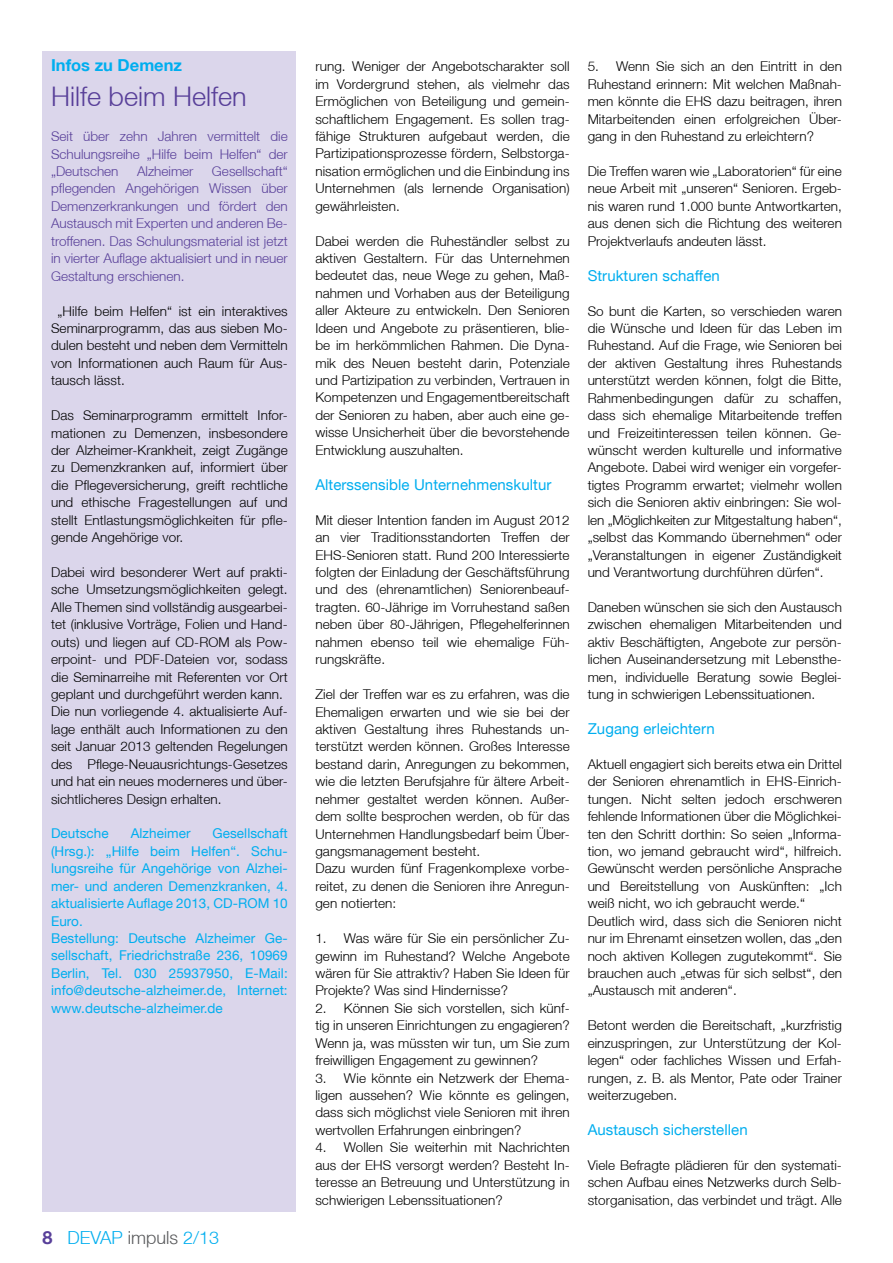
<style>
.page{position:relative;width:893px;height:1263px;background:#fff}
.page>*{position:absolute;margin:0;border:0;box-sizing:border-box;transform-origin:0 0}
.t1{font:300 27px "Helvetica Neue LT";color:#583f99}
.t2{font:300 18px "Helvetica Neue LT";color:#00aeef}
.t3{font:700 16.5px "Helvetica Neue LT";color:#00aeef}
.t4{font:15px "Helvetica Neue LT";letter-spacing:.005em;color:#00aeef}
.t5{font:300 13.5px/17.4px "Helvetica Neue LT";letter-spacing:.005em;color:#000;text-align:justify}
.t6{font:13.5px/17.4px "Helvetica Neue LT";letter-spacing:.005em;color:#00aeef}
.t7{font:300 13.5px/17.4px "Helvetica Neue LT";color:#583f99;text-align:justify}
.s1{font-weight:700;color:#583f99}
.s2{color:#58595b}
</style>
<div class="page">
<div style="left:43px;top:51px;width:253px;height:1161px;background:#dbd6eb"></div>
<p class="t3" style="left:51px;top:55px;width:133px">Infos zu Demenz</p>
<h1 class="t1" style="left:51px;top:80px;width:197px">Hilfe beim Helfen</h1>
<p class="t7" style="left:51px;top:127px;width:238px">Seit über zehn Jahren vermittelt die Schulungsreihe „Hilfe beim Helfen“ der „Deutschen</p>
<p class="t7" style="left:51px;top:162px;width:238px;text-indent:161px">Gesellschaft“ pflegenden Angehörigen Wissen über Demenzerkrankungen und fördert den Austausch mit Experten und anderen Be&shy;troffenen. Das Schulungsmaterial ist jetzt in vierter Auflage aktualisiert und in neuer Gestaltung erschienen.</p>
<p class="t5" style="left:51px;top:302px;width:238px;text-indent:7px">„Hilfe beim Helfen“ ist ein interaktives Seminarprogramm, das aus sieben Mo&shy;dulen besteht und neben dem Vermitteln von Informationen auch Raum für Aus&shy;tausch lässt.</p>
<p class="t5" style="left:51px;top:406px;width:238px">Das Seminarprogramm ermittelt Infor&shy;mationen zu Demenzen, insbesondere der Alzheimer-Krankheit, zeigt Zugänge zu Demenzkranken auf, informiert über die Pflegeversicherung, greift rechtliche und ethische Fragestellungen auf und stellt Entlastungsmöglichkeiten für pfle&shy;gende Angehörige vor.</p>
<p class="t5" style="left:51px;top:563px;width:238px;text-align:left">Dabei wird besonderer Wert auf prakti&shy;sche Umsetzungsmöglichkeiten gelegt.<br>Alle Themen sind vollständig ausgearbei&shy;tet (inklusive Vorträge, Folien und Hand&shy;outs) und liegen auf CD-ROM als Pow&shy;erpoint- und PDF-Dateien vor, sodass die Seminarreihe mit Referenten vor Ort geplant und durchgeführt werden kann.<br>Die nun vorliegende 4. aktualisierte Auf&shy;lage enthält auch Informationen zu den seit Januar 2013 geltenden Regelungen des Pflege-Neuausrichtungs-Gesetzes und hat ein neues moderneres und über&shy;sichtlicheres Design erhalten.</p>
<p class="t6" style="left:51px;top:825px;width:59px">Deutsche</p>
<p class="t6" style="left:131px;top:825px;width:61px">Alzheimer</p>
<p class="t7" style="left:137px;top:162px;width:58px">Alzheimer</p>
<p class="t6" style="left:51px;top:825px;width:238px;text-indent:161px">Gesellschaft (Hrsg.): „Hilfe beim Helfen“. Schu&shy;lungsreihe für Angehörige von Alzhei&shy;mer- und anderen Demenzkranken, 4. aktualisierte Auflage 2013, CD-ROM 10<br>Euro.<br>Bestellung: Deutsche Alzheimer Ge&shy;sellschaft, Friedrichstraße 236, 10969<br>Berlin, Tel. 030 25937950, E-Mail: info@deutsche-alzheimer.de, Internet: www.deutsche-alzheimer.de</p>
<h2 class="t2" style="left:43px;top:1226px;width:178px"><span class="s1">8</span> DEVAP <span class="s2">impuls</span> 2/13</h2>
<p class="t5" style="left:315px;top:57px;width:256px">rung. Weniger der Angebotscharakter soll im Vordergrund stehen, als vielmehr das Ermöglichen von Beteiligung und gemein&shy;schaftlichem Engagement. Es sollen trag&shy;fähige Strukturen aufgebaut werden, die Partizipationsprozesse fördern, Selbstorga&shy;nisation ermöglichen und die Einbindung ins Unternehmen (als lernende Organisation) gewährleisten.</p>
<p class="t5" style="left:315px;top:232px;width:256px">Dabei werden die Ruheständler selbst zu aktiven Gestaltern. Für das Unternehmen bedeutet das, neue Wege zu gehen, Maß&shy;nahmen und Vorhaben aus der Beteiligung aller Akteure zu entwickeln. Den Senioren Ideen und Angebote zu präsentieren, blie&shy;be im herkömmlichen Rahmen. Die Dyna&shy;mik des Neuen besteht darin, Potenziale und Partizipation zu verbinden, Vertrauen in Kompetenzen und Engagementbereitschaft der Senioren zu haben, aber auch eine ge&shy;wisse Unsicherheit über die bevorstehende Entwicklung auszuhalten.</p>
<p class="t4" style="left:315px;top:476px;width:238px">Alterssensible Unternehmenskultur</p>
<p class="t5" style="left:315px;top:511px;width:256px">Mit dieser Intention fanden im August 2012 an vier Traditionsstandorten Treffen der EHS-Senioren statt. Rund 200 Interessierte folgten der Einladung der Geschäftsführung und des (ehrenamtlichen) Seniorenbeauf&shy;tragten. 60-Jährige im Vorruhestand saßen neben über 80-Jährigen, Pflegehelferinnen nahmen ebenso teil wie ehemalige Füh&shy;rungskräfte.</p>
<p class="t5" style="left:315px;top:685px;width:256px;text-align:left">Ziel der Treffen war es zu erfahren, was die Ehemaligen erwarten und wie sie bei der aktiven Gestaltung ihres Ruhestands un&shy;terstützt werden können. Großes Interesse bestand darin, Anregungen zu bekommen, wie die letzten Berufsjahre für ältere Arbeit&shy;nehmer gestaltet werden können. Außer&shy;dem sollte besprochen werden, ob für das Unternehmen Handlungsbedarf beim Über&shy;gangsmanagement besteht.<br>Dazu wurden fünf Fragenkomplexe vorbe&shy;reitet, zu denen die Senioren ihre Anregun&shy;gen notierten:</p>
<p class="t5" style="left:315px;top:929px;width:256px">1. Was wäre für Sie ein persönlicher Zu&shy;gewinn im Ruhestand? Welche Angebote wären für Sie attraktiv? Haben Sie Ideen für Projekte? Was sind Hindernisse?</p>
<p class="t5" style="left:315px;top:999px;width:256px">2. Können Sie sich vorstellen, sich künf&shy;tig in unseren Einrichtungen zu engagieren?<br>Wenn ja, was müssten wir tun, um Sie zum freiwilligen Engagement zu gewinnen?</p>
<p class="t5" style="left:315px;top:1069px;width:256px">3. Wie könnte ein Netzwerk der Ehema&shy;ligen aussehen? Wie könnte es gelingen, dass sich möglichst viele Senioren mit ihren wertvollen Erfahrungen einbringen?</p>
<p class="t5" style="left:315px;top:1138px;width:256px">4. Wollen Sie weiterhin mit Nachrichten aus der EHS versorgt werden? Besteht In&shy;teresse an Betreuung und Unterstützung in schwierigen Lebenssituationen?</p>
<p class="t5" style="left:588px;top:57px;width:256px">5. Wenn Sie sich an den Eintritt in den Ruhestand erinnern: Mit welchen Maßnah&shy;men könnte die EHS dazu beitragen, ihren Mitarbeitenden einen erfolgreichen Über&shy;gang in den Ruhestand zu erleichtern?</p>
<p class="t5" style="left:588px;top:162px;width:256px">Die Treffen waren wie „Laboratorien“ für eine neue Arbeit mit „unseren“ Senioren. Ergeb&shy;nis waren rund 1.000 bunte Antwortkarten, aus denen sich die Richtung des weiteren Projektverlaufs andeuten lässt.</p>
<p class="t4" style="left:588px;top:266px;width:134px">Strukturen schaffen</p>
<p class="t5" style="left:588px;top:302px;width:256px">So bunt die Karten, so verschieden waren die Wünsche und Ideen für das Leben im Ruhestand. Auf die Frage, wie Senioren bei der aktiven Gestaltung ihres Ruhestands unterstützt werden können, folgt die Bitte, Rahmenbedingungen dafür zu schaffen, dass sich ehemalige Mitarbeitende treffen und Freizeitinteressen teilen können. Ge&shy;wünscht werden kulturelle und informative Angebote. Dabei wird weniger ein vorgefer&shy;tigtes Programm erwartet; vielmehr wollen sich die Senioren aktiv einbringen: Sie wol&shy;len „Möglichkeiten zur Mitgestaltung haben“, „selbst das Kommando übernehmen“ oder „Veranstaltungen in eigener Zuständigkeit und Verantwortung durchführen dürfen“.</p>
<p class="t5" style="left:588px;top:598px;width:256px">Daneben wünschen sie sich den Austausch zwischen ehemaligen Mitarbeitenden und aktiv Beschäftigten, Angebote zur persön&shy;lichen Auseinandersetzung mit Lebensthe&shy;men, individuelle Beratung sowie Beglei&shy;tung in schwierigen Lebenssituationen.</p>
<p class="t4" style="left:588px;top:720px;width:129px">Zugang erleichtern</p>
<p class="t5" style="left:588px;top:755px;width:256px;text-align:left">Aktuell engagiert sich bereits etwa ein Drittel der Senioren ehrenamtlich in EHS-Einrich&shy;tungen. Nicht selten jedoch erschweren fehlende Informationen über die Möglichkei&shy;ten den Schritt dorthin: So seien „Informa&shy;tion, wo jemand gebraucht wird“, hilfreich.<br>Gewünscht werden persönliche Ansprache und Bereitstellung von Auskünften: „Ich weiß nicht, wo ich gebraucht werde.“ Deutlich wird, dass sich die Senioren nicht nur im Ehrenamt einsetzen wollen, das „den noch aktiven Kollegen zugutekommt“. Sie brauchen auch „etwas für sich selbst“, den „Austausch mit anderen“.</p>
<p class="t5" style="left:588px;top:1016px;width:256px">Betont werden die Bereitschaft, „kurzfristig einzuspringen, zur Unterstützung der Kol&shy;legen“ oder fachliches Wissen und Erfah&shy;rungen, z. B. als Mentor, Pate oder Trainer weiterzugeben.</p>
<p class="t4" style="left:588px;top:1121px;width:162px">Austausch sicherstellen</p>
<p class="t5" style="left:588px;top:1156px;width:256px">Viele Befragte plädieren für den systemati&shy;schen Aufbau eines Netzwerks durch Selb&shy;storganisation, das verbindet und trägt. Alle</p>
</div>
